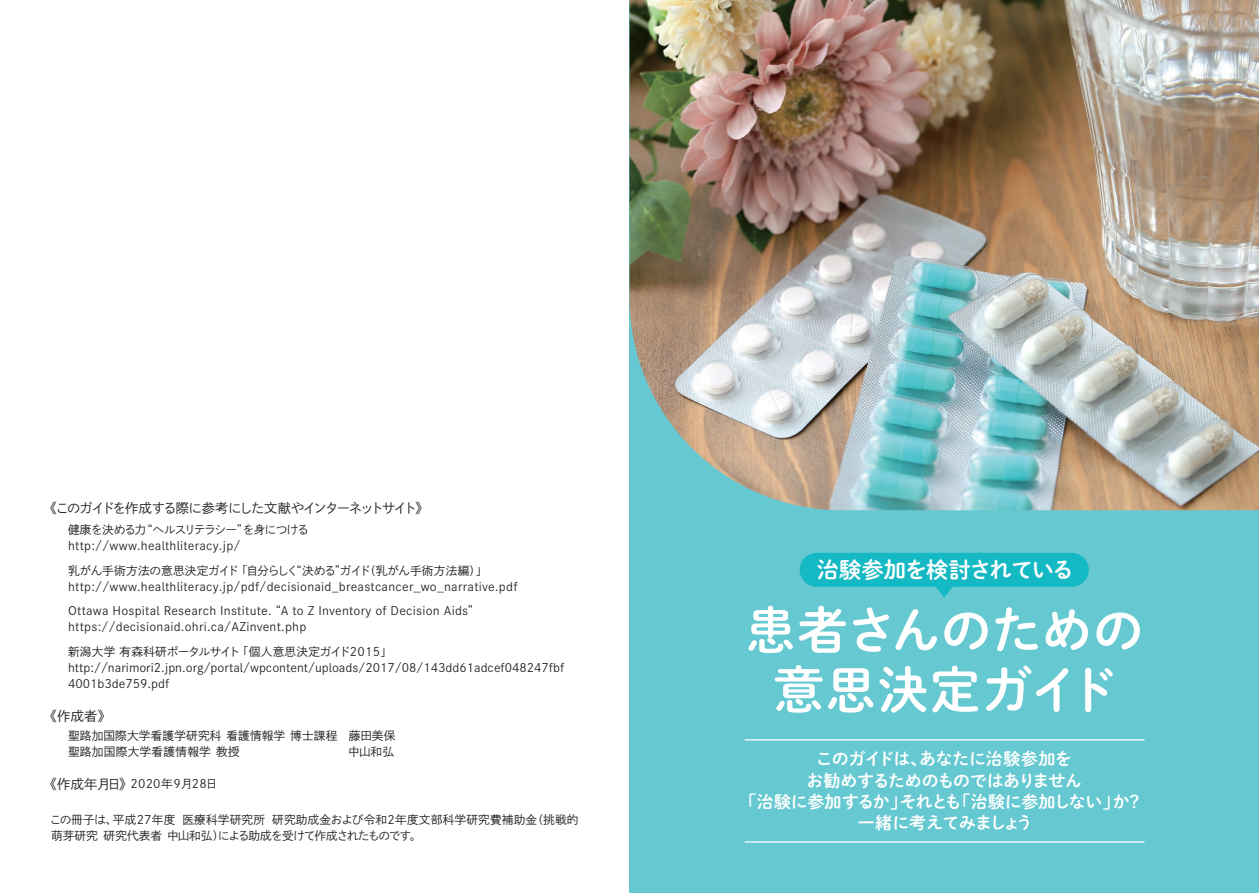
<style>
.page{position:relative;width:1259px;height:893px;background:#fff}
.page>*{position:absolute;margin:0;border:0;box-sizing:border-box;transform-origin:0 0}
.t1{font:51px/59.6px "P Shuei M Go Std N B";letter-spacing:-.005em;color:#fff;text-align:center}
.t2{font:22.35px "P Shuei M Go Std N B";letter-spacing:-.04em;color:#fff}
.t3{font:16.95px/21.3px "P Shuei M Go Std N B";letter-spacing:-.03em;color:#fff;text-align:center}
.t4{font:13.35px "P Shuei Go Kin Std N L";letter-spacing:-.075em;color:#231f20}
.t5{font:11.7px/15.9px "P Shuei Go Kin Std N L";letter-spacing:.01em;color:#231f20}
.s1{font-size:13.35px}
</style>
<div class="page">
<div style="left:629px;top:0;width:630px;height:893px;background:#66c9d1"></div>
<img style="left:629px;top:0;width:630px;height:510px">
<div style="left:799px;top:553px;width:290px;height:34px;background:#14b9c3;border-radius:17px"></div>
<hr style="left:744px;top:739px;width:400px;height:1px;background:#fff">
<hr style="left:744px;top:841px;width:400px;height:2px;background:#fff">
<p class="t4" style="left:44px;top:499px;width:387px">《このガイドを作成する際に参考にした文献やインターネットサイト》</p>
<p class="t5" style="left:68px;top:522px;width:242px">健康を決める力“ヘルスリテラシー”を身につけるhttp://www.healthliteracy.jp/</p>
<p class="t5" style="left:68px;top:562px;width:451px">乳がん手術方法の意思決定ガイド 「自分らしく“決める”ガイド（乳がん手術方法編）」http://www.healthliteracy.jp/pdf/decisionaid_breastcancer_wo_narrative.pdf</p>
<p class="t5" style="left:68px;top:603px;width:406px">Ottawa Hospital Research Institute. “A to Z Inventory of Decision Aids” https://decisionaid.ohri.ca/AZinvent.php</p>
<p class="t5" style="left:68px;top:643px;width:498px">新潟大学 有森科研ポータルサイト 「個人意思決定ガイド2015」http://narimori2.jpn.org/portal/wpcontent/uploads/2017/08/143dd61adcef048247fbf<br>4001b3de759.pdf</p>
<p class="t4" style="left:44px;top:707px;width:69px">《作成者》</p>
<p class="t5" style="left:68px;top:727px;width:329px">聖路加国際大学看護学研究科 看護情報学 博士課程 藤田美保聖路加国際大学看護情報学 教授</p>
<p class="t5" style="left:348px;top:743px;width:48px">中山和弘</p>
<p class="t5" style="left:44px;top:776px;width:175px"><span class="s1">《作成年月日》</span>2020年9月28日</p>
<p class="t5" style="left:50px;top:811px;width:530px">この冊子は、平成27年度 医療科学研究所 研究助成金および令和2年度文部科学研究費補助金（挑戦的萌芽研究 研究代表者 中山和弘）による助成を受けて作成されたものです。</p>
<h2 class="t2" style="left:816px;top:553px;width:259px">治験参加を検討されている</h2>
<h1 class="t1" style="left:745px;top:599px;width:400px">患者さんのための意思決定ガイド</h1>
<h3 class="t3" style="left:739px;top:748px;width:405px">このガイドは、あなたに治験参加を<br>お勧めするためのものではありません<br>「治験に参加するか」それとも「治験に参加しない」か？一緒に考えてみましょう</h3>
</div>
